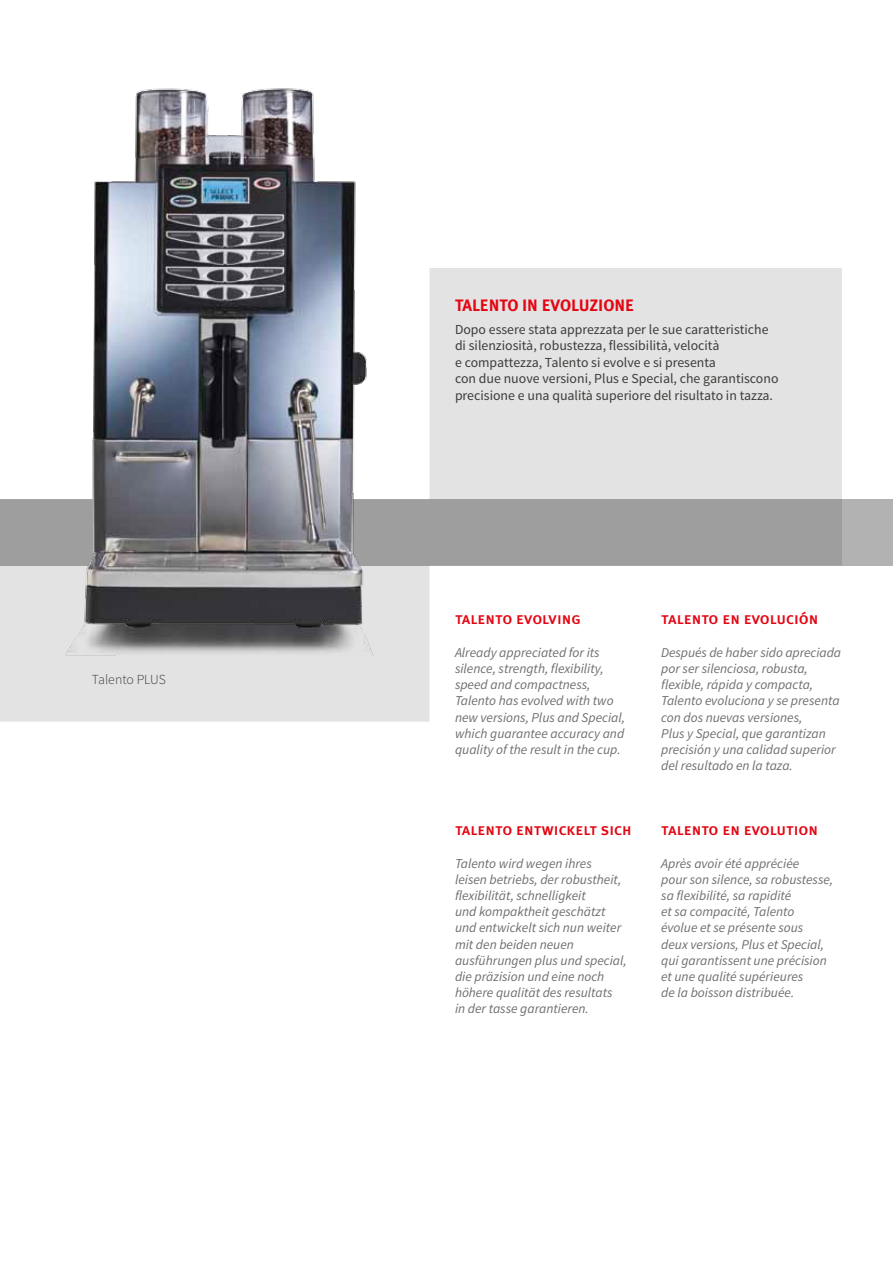
<style>
.page{position:relative;width:893px;height:1263px;background:#fff}
.page>*{position:absolute;margin:0;border:0;box-sizing:border-box;transform-origin:0 0}
.t1{font:16.5px "Meta Plus Medium Caps";color:#e30512}
.t2{font:700 16.5px "Meta Plus";color:#e30512}
.t3{font:13.8px/16.5px "Source Sans Pro";color:#3c3c3a}
.t4{font:300 13.8px "Source Sans Pro";color:#3c3c3a}
.t5{font:italic 13.5px/16.2px "Source Sans Pro";color:#6e6e6e}
</style>
<div class="page">
<svg style="left:0;top:268px;width:842px;height:454px;fill:#e3e3e3"></svg>
<svg style="left:0;top:499px;width:893px;height:67px;background:#9f9f9f"></svg>
<img style="left:53px;top:88px;width:347px;height:568px">
<p class="t4" style="left:92px;top:671px;width:76px">Talento PLUS</p>
<p class="t2" style="left:455px;top:295px;width:181px">TALENTO IN EVOLUZIONE</p>
<p class="t3" style="left:455px;top:321px;width:325px">Dopo essere stata apprezzata per le sue caratteristiche di silenziosità, robustezza, flessibilità, velocità<br>e compattezza, Talento si evolve e si presenta<br>con due nuove versioni, Plus e Special, che garantiscono precisione e una qualità superiore del risultato in tazza.</p>
<p class="t1" style="left:455px;top:609px;width:127px">talento evolving</p>
<p class="t5" style="left:455px;top:644px;width:172px">Already appreciated for its silence, strength, flexibility, speed and compactness,<br>Talento has evolved with two new versions, Plus and Special, which guarantee accuracy and quality of the result in the cup.</p>
<p class="t1" style="left:455px;top:820px;width:178px">talento entwickelt sich</p>
<p class="t5" style="left:455px;top:855px;width:173px">Talento wird wegen ihres leisen betriebs, der robustheit, flexibilität, schnelligkeit<br>und kompaktheit geschätzt und entwickelt sich nun weiter mit den beiden neuen ausführungen plus und special, die präzision und eine noch höhere qualität des resultats<br>in der tasse garantieren.</p>
<p class="t1" style="left:661px;top:609px;width:159px">talento en evolución</p>
<p class="t5" style="left:661px;top:644px;width:181px">Después de haber sido apreciada por ser silenciosa, robusta, flexible, rápida y compacta,<br>Talento evoluciona y se presenta con dos nuevas versiones,<br>Plus y Special, que garantizan precisión y una calidad superior del resultado en la taza.</p>
<p class="t1" style="left:661px;top:820px;width:158px">talento en evolution</p>
<p class="t5" style="left:661px;top:855px;width:174px">Après avoir été appréciée<br>pour son silence, sa robustesse, sa flexibilité, sa rapidité<br>et sa compacité, Talento évolue et se présente sous deux versions, Plus et Special, qui garantissent une précision et une qualité supérieures<br>de la boisson distribuée.</p>
</div>
